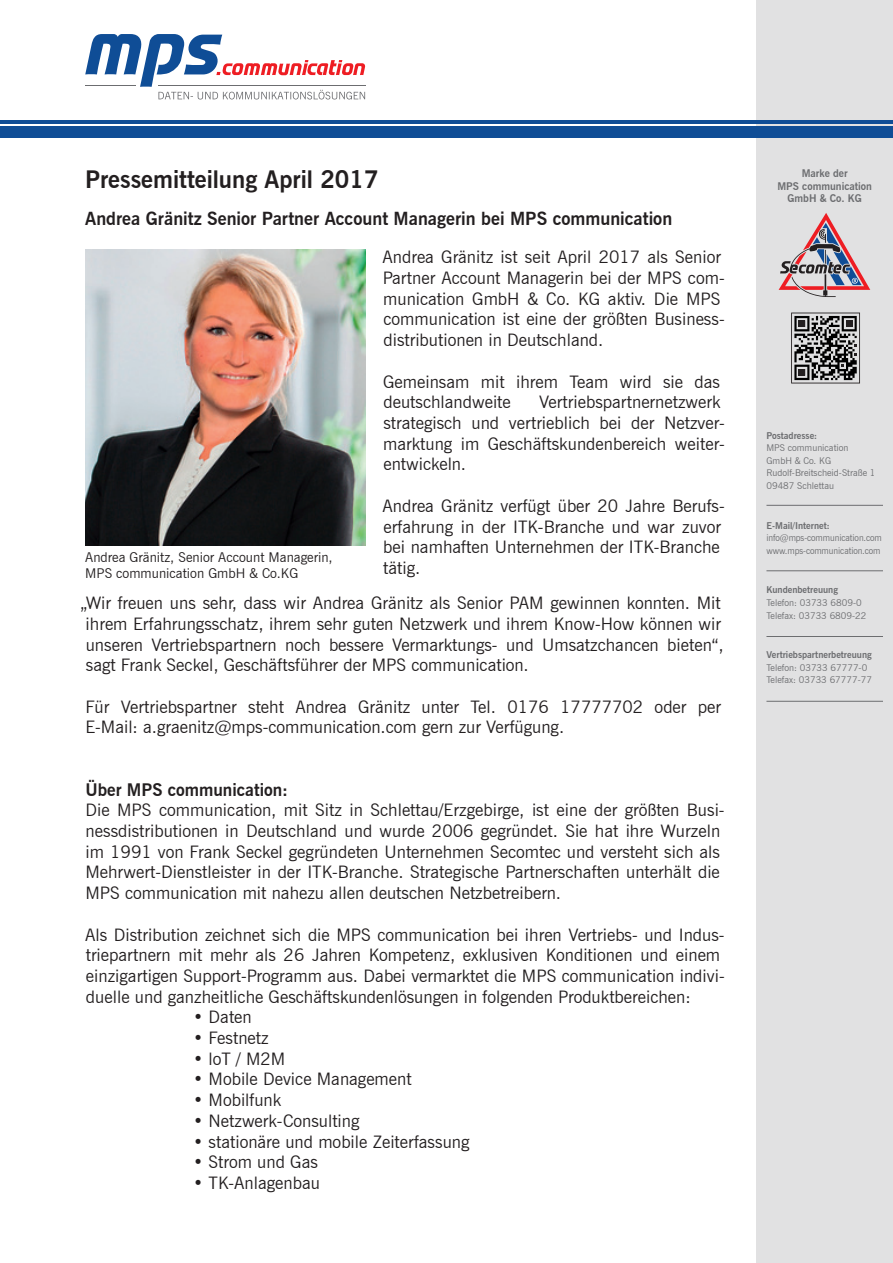
<style>
.page{position:relative;width:893px;height:1263px;background:#fff}
.page>*{position:absolute;margin:0;border:0;box-sizing:border-box;transform-origin:0 0}
.t1{font:700 24px "News Gothic BT";color:#231f20}
.t2{font:700 18px "News Gothic BT";color:#231f20}
.t3{font:17.25px/20.7px "News Gothic BT";color:#231f20}
.t4{font:700 17.25px "News Gothic BT";color:#231f20}
.t5{font:13.5px/16.2px "News Gothic BT";color:#231f20}
.t6{font:700 10.5px/12.6px "News Gothic BT";color:#6c6d70;text-align:center}
.t7{font:9.3px/12.6px "News Gothic BT";color:#6c6d70}
.t8{font:700 9.3px "News Gothic BT";color:#6c6d70}
.t9{font:9.3px/12.6px "News Gothic BT";color:#6c6d70;scale:.95 1}
</style>
<div class="page">
<div style="left:757px;top:0;width:136px;height:1263px;background:#e1e1e2"></div>
<svg style="left:85px;top:34px;width:280px;height:65px"></svg>
<svg style="left:779px;top:213px;width:91px;height:84px"></svg>
<hr style="left:766px;top:505px;width:117px;height:1px;background:#6c6d70">
<hr style="left:766px;top:570px;width:117px;height:1px;background:#6c6d70">
<hr style="left:766px;top:636px;width:117px;height:1px;background:#6c6d70">
<hr style="left:766px;top:701px;width:117px;height:1px;background:#6c6d70">
<div style="left:0;top:126px;width:893px;height:11px;background:#0f4d96"></div>
<hr style="left:0;top:121px;width:893px;height:3px;background:#0f4d96">
<svg style="left:791px;top:313px;width:69px;height:70px"></svg>
<img style="left:85px;top:249px;width:280px;height:296px">
<h1 class="t1" style="left:85px;top:165px;width:295px">Pressemitteilung April 2017</h1>
<p class="t2" style="left:85px;top:208px;width:588px">Andrea Gränitz Senior Partner Account Managerin bei MPS communication</p>
<p class="t3" style="left:382px;top:247px;width:344px">Andrea Gränitz ist seit April 2017 als Senior Partner Account Managerin bei der MPS com&shy;munication GmbH &amp; Co. KG aktiv. Die MPS communication ist eine der größten Business&shy;distributionen in Deutschland.</p>
<p class="t3" style="left:383px;top:371px;width:338px">Gemeinsam mit ihrem Team wird sie das deutschlandweite</p>
<p class="t3" style="left:383px;top:392px;width:343px;text-indent:156px">Vertriebspartnernetzwerk strategisch und vertrieblich bei der Netzver&shy;marktung im Geschäftskundenbereich weiter&shy;entwickeln.</p>
<p class="t3" style="left:382px;top:495px;width:344px">Andrea Gränitz verfügt über 20 Jahre Berufs&shy;erfahrung in der ITK-Branche und war zuvor bei namhaften Unternehmen der ITK-Branche tätig.</p>
<p class="t3" style="left:80px;top:592px;width:645px">„Wir freuen uns sehr, dass wir Andrea Gränitz als Senior PAM gewinnen konnten. Mit ihrem Erfahrungsschatz, ihrem sehr guten Netzwerk und ihrem Know-How können wir unseren Vertriebspartnern noch bessere Vermarktungs- und Umsatzchancen bieten“, sagt Frank Seckel, Geschäftsführer der MPS communication.</p>
<p class="t3" style="left:85px;top:696px;width:637px">Für Vertriebspartner steht Andrea Gränitz unter Tel. 0176 17777702 oder per<br>E-Mail: a.graenitz@mps-communication.com gern zur Verfügung.</p>
<p class="t5" style="left:85px;top:548px;width:249px">Andrea Gränitz, Senior Account Managerin,<br>MPS communication GmbH &amp; Co.KG</p>
<p class="t4" style="left:85px;top:779px;width:204px">Über MPS communication:</p>
<p class="t3" style="left:85px;top:800px;width:641px">Die MPS communication, mit Sitz in Schlettau/Erzgebirge, ist eine der größten Busi&shy;nessdistributionen in Deutschland und wurde 2006 gegründet. Sie hat ihre Wurzeln im 1991 von Frank Seckel gegründeten Unternehmen Secomtec und versteht sich als Mehrwert-Dienstleister in der ITK-Branche. Strategische Partnerschaften unterhält die MPS communication mit nahezu allen deutschen Netzbetreibern.</p>
<p class="t3" style="left:85px;top:924px;width:641px">Als Distribution zeichnet sich die MPS communication bei ihren Vertriebs- und Indus&shy;triepartnern mit mehr als 26 Jahren Kompetenz, exklusiven Konditionen und einem einzigartigen Support-Programm aus. Dabei vermarktet die MPS communication indivi&shy;duelle und ganzheitliche Geschäftskundenlösungen in folgenden Produktbereichen:</p>
<p class="t3" style="left:193px;top:1007px;width:60px">• Daten</p>
<p class="t3" style="left:193px;top:1027px;width:77px">• Festnetz</p>
<p class="t3" style="left:193px;top:1048px;width:94px">• loT / M2M</p>
<p class="t3" style="left:193px;top:1069px;width:220px">• Mobile Device Management</p>
<p class="t3" style="left:193px;top:1089px;width:90px">• Mobilfunk</p>
<p class="t3" style="left:193px;top:1110px;width:168px">• Netzwerk-Consulting</p>
<p class="t3" style="left:193px;top:1131px;width:278px">• stationäre und mobile Zeiterfassung</p>
<p class="t3" style="left:193px;top:1151px;width:126px">• Strom und Gas</p>
<p class="t3" style="left:193px;top:1172px;width:128px">• TK-Anlagenbau</p>
<p class="t6" style="left:777px;top:167px;width:96px">Marke der<br>MPS communication<br>GmbH &amp; Co. KG</p>
<p class="t8" style="left:766px;top:430px;width:52px">Postadresse:</p>
<p class="t7" style="left:766px;top:442px;width:111px">MPS communication<br>GmbH &amp; Co. KG<br>Rudolf-Breitscheid-Straße 1<br>09487 Schlettau</p>
<p class="t8" style="left:766px;top:520px;width:65px">E-Mail/Internet:</p>
<p class="t9" style="left:766px;top:531px;width:123px">info@mps-communication.com www.mps-communication.com</p>
<p class="t8" style="left:766px;top:584px;width:73px">Kundenbetreuung</p>
<p class="t7" style="left:766px;top:596px;width:101px">Telefon: 03733 6809-0<br>Telefax: 03733 6809-22</p>
<p class="t8" style="left:766px;top:649px;width:107px">Vertriebspartnerbetreuung</p>
<p class="t7" style="left:766px;top:661px;width:107px">Telefon: 03733 67777-0<br>Telefax: 03733 67777-77</p>
</div>
